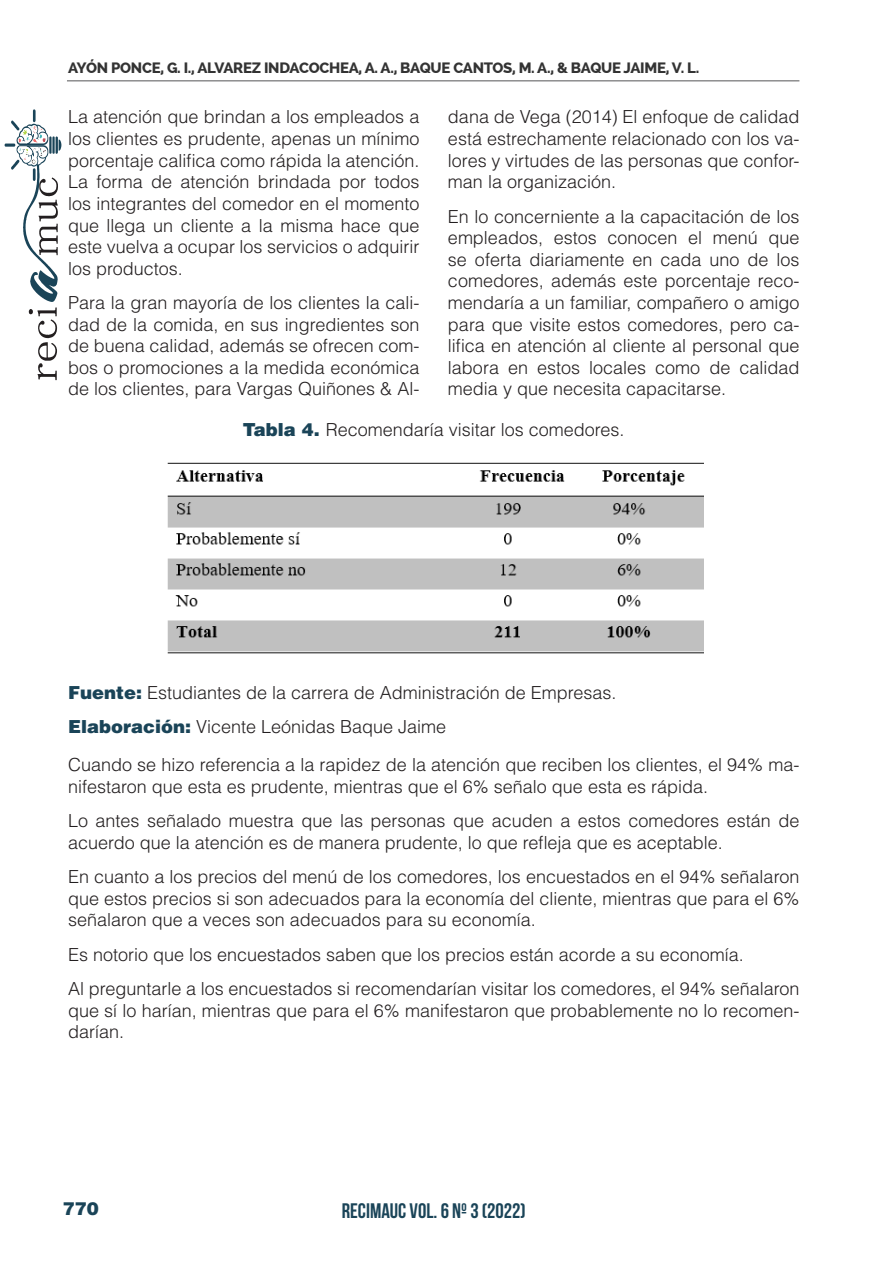
<style>
.page{position:relative;width:893px;height:1263px;background:#fff}
.page>*{position:absolute;margin:0;border:0;box-sizing:border-box;transform-origin:0 0}
.t1{font:700 21px "Bebas Neue";color:#1a4458}
.t2{font:300 18px/21.6px "Helvetica LT Std";color:#231f20;text-align:justify}
.t3{font:900 18px "Helvetica LT Std";color:#1a4458}
.t4{font:800 15px "Raleway";letter-spacing:-.02em;color:#333}
.s1{font-weight:900;color:#1a4458}
</style>
<div class="page">
<hr style="left:67px;top:80px;width:732px;height:1px;background:#545557">
<svg style="left:5px;top:109px;width:57px;height:271px"></svg>
<img style="left:167px;top:462px;width:536px;height:192px">
<p class="t4" style="left:68px;top:59px;width:633px">AYÓN PONCE, G. I., ALVAREZ INDACOCHEA, A. A., BAQUE CANTOS, M. A., &amp; BAQUE JAIME, V. L.</p>
<p class="t2" style="left:448px;top:106px;width:353px">dana de Vega (2014) El enfoque de calidad está estrechamente relacionado con los va&shy;lores y virtudes de las personas que confor&shy;man la organización.</p>
<p class="t2" style="left:448px;top:205px;width:353px">En lo concerniente a la capacitación de los empleados, estos conocen el menú que se oferta diariamente en cada uno de los comedores, además este porcentaje reco&shy;mendaría a un familiar, compañero o amigo para que visite estos comedores, pero ca&shy;lifica en atención al cliente al personal que labora en estos locales como de calidad media y que necesita capacitarse.</p>
<p class="t2" style="left:243px;top:419px;width:383px"><span class="s1">Tabla 4.</span> Recomendaría visitar los comedores.</p>
<p class="t2" style="left:68px;top:106px;width:353px">La atención que brindan a los empleados a los clientes es prudente, apenas un mínimo porcentaje califica como rápida la atención.<br>La forma de atención brindada por todos los integrantes del comedor en el momento que llega un cliente a la misma hace que este vuelva a ocupar los servicios o adquirir los productos.</p>
<p class="t2" style="left:68px;top:292px;width:353px">Para la gran mayoría de los clientes la cali&shy;dad de la comida, en sus ingredientes son de buena calidad, además se ofrecen com&shy;bos o promociones a la medida económica de los clientes, para Vargas Quiñones &amp; Al-</p>
<p class="t2" style="left:68px;top:681px;width:550px"><span class="s1">Fuente:</span> Estudiantes de la carrera de Administración de Empresas.</p>
<p class="t2" style="left:68px;top:716px;width:380px"><span class="s1">Elaboración:</span> Vicente Leónidas Baque Jaime</p>
<p class="t2" style="left:68px;top:754px;width:733px">Cuando se hizo referencia a la rapidez de la atención que reciben los clientes, el 94% ma&shy;nifestaron que esta es prudente, mientras que el 6% señalo que esta es rápida.</p>
<p class="t2" style="left:68px;top:810px;width:733px">Lo antes señalado muestra que las personas que acuden a estos comedores están de acuerdo que la atención es de manera prudente, lo que refleja que es aceptable.</p>
<p class="t2" style="left:68px;top:866px;width:733px">En cuanto a los precios del menú de los comedores, los encuestados en el 94% señalaron que estos precios si son adecuados para la economía del cliente, mientras que para el 6% señalaron que a veces son adecuados para su economía.</p>
<p class="t2" style="left:68px;top:943px;width:677px">Es notorio que los encuestados saben que los precios están acorde a su economía.</p>
<p class="t2" style="left:68px;top:978px;width:733px">Al preguntarle a los encuestados si recomendarían visitar los comedores, el 94% señalaron que sí lo harían, mientras que para el 6% manifestaron que probablemente no lo recomen&shy;darían.</p>
<p class="t3" style="left:63px;top:1197px;width:38px">770</p>
<p class="t1" style="left:342px;top:1199px;width:185px">RECIMAUC VOL. 6 Nº 3 (2022)</p>
</div>
